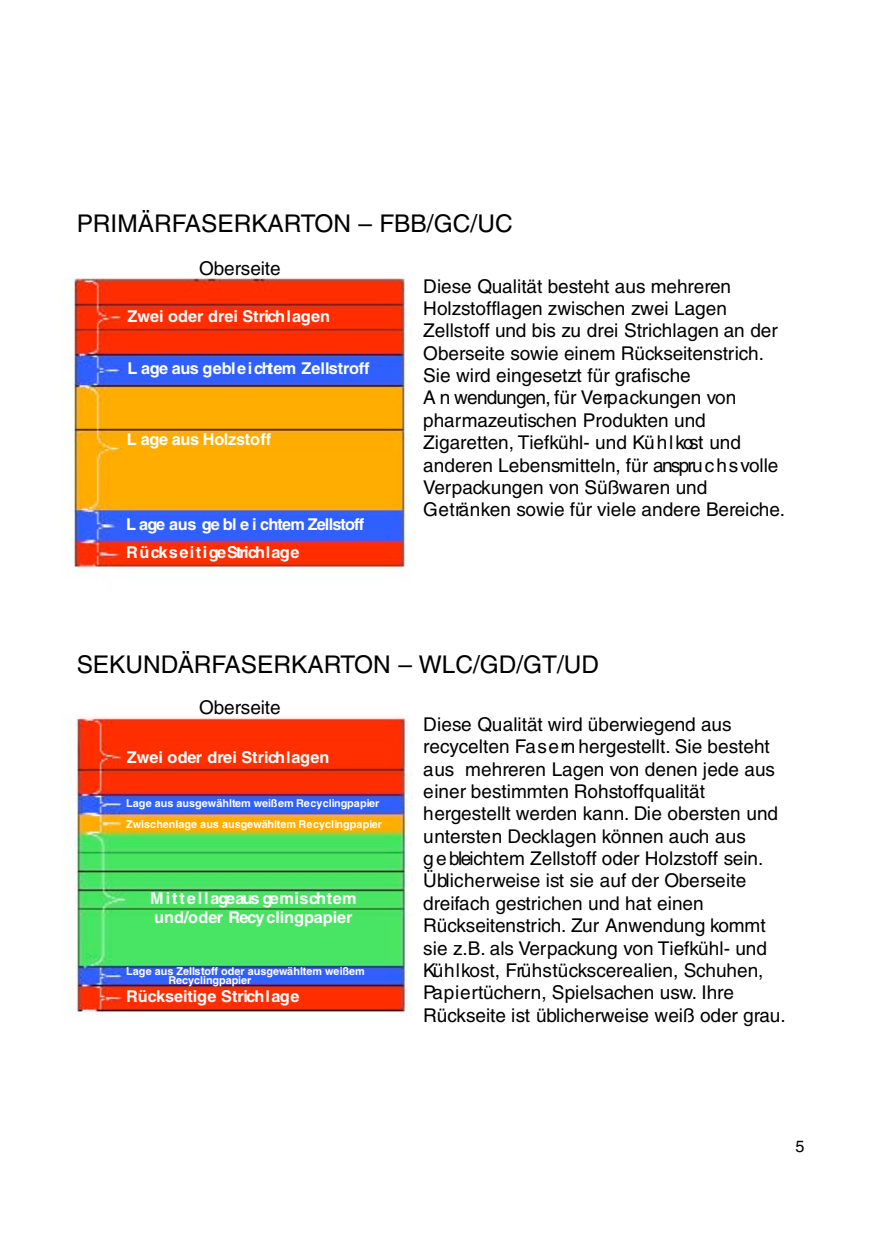
<style>
.page{position:relative;width:874px;height:1239px;background:#fff}
.page>*{position:absolute;margin:0;border:0;box-sizing:border-box;transform-origin:0 0}
.t1{font:24.32px "Helvetica";color:#000}
.t2{font:18.9px/22.4px "Helvetica";color:#000}
.t3{font:700 16.28px/18.9px "Helvetica";letter-spacing:-.025em;color:#fff}
.t4{font:700 16.28px/28px "Helvetica";letter-spacing:-.05em;color:#fff}
.t5{font:700 16.28px "Helvetica";color:#fff}
.t6{font:700 16.28px "Helvetica";letter-spacing:-.005em;color:#fff}
.t7{font:16.28px "Helvetica";color:#000}
.t8{font:700 10.85px/9.1px "Helvetica";color:#fff}
</style>
<div class="page">
<img style="left:60px;top:278px;width:351px;height:291px">
<img style="left:74px;top:716px;width:338px;height:298px">
<p class="t1" style="left:77px;top:215px;width:437px">PRIMÄRFASERKARTON – FBB/GC/UC</p>
<p class="t2" style="left:199px;top:259px;width:83px">O b e rs e ite</p>
<p class="t5" style="left:127px;top:310px;width:204px">Zwei oder drei Strich l age n</p>
<p class="t3" style="left:127px;top:361px;width:243px">L age aus ge bl e i chtem Zellstro ff</p>
<p class="t3" style="left:127px;top:432px;width:146px">L age aus Holzstoff</p>
<p class="t4" style="left:126px;top:512px;width:239px">L age aus ge bl e i chtem Zellstoff<br>R ü ck s e i t i ge Strich lage</p>
<p class="t2" style="left:423px;top:277px;width:363px">Diese Qualität besteht aus mehreren Holzstofflagen zwischen zwei Lagen Zellstoff und bis zu drei Strichlagen an der Oberseite sowie einem Rück s e ite n s tric h .<br>Sie wird eingesetzt für gra fis c h e<br>A n wendungen, für Ve rp a ckungen vo n<br>p h a rm a zeutischen Produkten und Zigaretten, Tiefkühl- und Kü h l kost und anderen Lebensmitteln, für anspru c h s vo lle Ve rp a ckungen von Süßwaren und<br>G e trä n ken sowie für viele andere Bereiche.</p>
<p class="t1" style="left:77px;top:656px;width:524px">SEKUNDÄRFASERKARTON – WLC/GD/GT/UD</p>
<p class="t2" style="left:199px;top:698px;width:83px">O b e rs e ite</p>
<p class="t5" style="left:127px;top:751px;width:204px">Zwei oder drei Strich lagen</p>
<p class="t8" style="left:126px;top:799px;width:255px">Lage aus ausgewähltem weißem Recyclingpapier</p>
<p class="t8" style="left:126px;top:821px;width:257px">Zwischenlage aus ausgewähltem Recyclingpapier</p>
<p class="t3" style="left:150px;top:891px;width:208px">M i t t e l l age aus ge m is ch te m und/oder Recy clin g p a p ie r</p>
<p class="t8" style="left:168px;top:968px;width:198px;text-indent:-42px">Lage aus Zellstoff oder ausgewähltem weißem<br>R e c y c lin g p a p ie r</p>
<p class="t6" style="left:126px;top:990px;width:175px">R ü ck s e itige Strich l age</p>
<p class="t2" style="left:423px;top:715px;width:364px">Diese Qualität wird überwiegend aus recycelten Fa s e rn hergestellt. Sie besteht aus mehreren Lagen von denen jede aus einer bestimmten Rohstoffqualität hergestellt werden kann. Die obersten und untersten Decklagen können auch aus<br>g e bleichtem Zellstoff oder Holzstoff sein.<br>Ü blic h e rweise ist sie auf der Oberseite<br>d re ifach gestrichen und hat einen<br>R ü ck s e ite n s tric h . Zur Anwendung ko m m t sie z.B. als Ve rp a ckung von Tiefkühl- und Kü h lkost, Frü h s tü ckscerealien, Schuhen, Pa p ie rtü c h e rn, Spielsachen usw. Ih re<br>R ü ckseite ist üblic h e rweise weiß oder gra u .</p>
<p class="t7" style="left:795px;top:1141px;width:11px">5</p>
</div>
